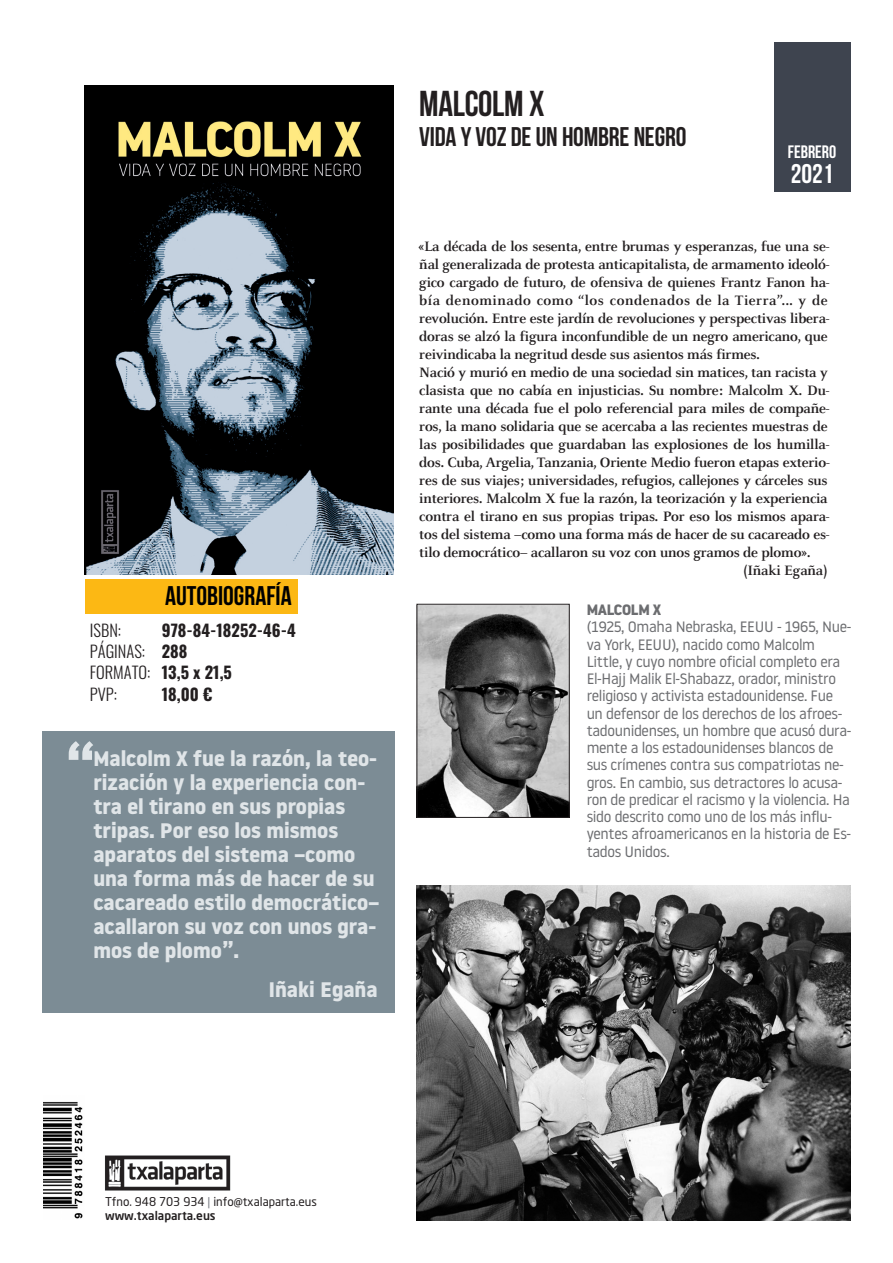
<style>
.page{position:relative;width:893px;height:1263px;background:#fff}
.page>*{position:absolute;margin:0;border:0;box-sizing:border-box;transform-origin:0 0}
.t1{font:700 54px "Noway";color:#e0e5e8}
.t2{font:36px "Bebas Neue";letter-spacing:-.01em;color:#231f20}
.t3{font:27px "Bebas Neue";letter-spacing:-.01em;color:#231f20}
.t4{font:700 27px "Bebas Neue";color:#000}
.t5{font:700 27px "Bebas Neue";color:#fff}
.t6{font:700 21px/24px "Noway";color:#e0e5e8}
.t7{font:700 18px "Bebas Neue";color:#fff}
.t8{font:700 16.5px/21.3px "Oswald";color:#231f20}
.t9{font:300 16.5px "Oswald";color:#231f20}
.t10{font:700 15px "Celeste";letter-spacing:-.015em;color:#231f20}
.t11{font:15px/17.2px "Noway";letter-spacing:-.025em;color:#6c6d70}
.t12{font:700 15px "Celeste";letter-spacing:.03em;color:#231f20}
.t13{font:700 15px "Noway";letter-spacing:-.025em;color:#6c6d70}
.t14{font:12px/13.5px "Neo Sans Pro";color:#231f20}
.s1{font-weight:300}
.s2{color:#80838a}
.s3{font-weight:500}
</style>
<div class="page">
<img style="left:85px;top:85px;width:308px;height:489px">
<div style="left:42px;top:731px;width:352px;height:282px;background:#7c8c95"></div>
<div style="left:774px;top:43px;width:76px;height:149px;background:#3e444f"></div>
<img style="left:43px;top:1101px;width:40px;height:118px">
<img style="left:105px;top:1155px;width:126px;height:36px">
<img style="left:418px;top:606px;width:150px;height:210px">
<div style="left:416px;top:604px;width:154px;height:214px;border:1px solid #231f20"></div>
<img style="left:416px;top:886px;width:434px;height:334px">
<div style="left:85px;top:579px;width:212px;height:34px;background:#fcb814"></div>
<h3 class="t4" style="left:165px;top:580px;width:128px">AUTOBIOGRAFÍA</h3>
<p class="t8" style="left:90px;top:620px;width:207px;text-indent:72px">978-84-18252-46-4<br><span class="s1">PÁGINAS:</span> 288<br><span class="s1">FORMATO:</span> 13,5 x 21,5<br><span class="s1">PVP:</span></p>
<p class="t9" style="left:90px;top:621px;width:33px">ISBN:</p>
<p class="t8" style="left:162px;top:684px;width:52px">18,00 €</p>
<h1 class="t1" style="left:65px;top:745px;width:33px">“</h1>
<p class="t6" style="left:93px;top:748px;width:287px">Malcolm X fue la razón, la teo&shy;rización y la experiencia con&shy;tra el tirano en sus propias tripas. Por eso los mismos aparatos del sistema –como una forma más de hacer de su cacareado estilo democrático– acallaron su voz con unos gra&shy;mos de plomo”.</p>
<h3 class="t6" style="left:269px;top:979px;width:110px">Iñaki Egaña</h3>
<h2 class="t2" style="left:419px;top:82px;width:127px">MALCOLM X</h2>
<h3 class="t3" style="left:419px;top:121px;width:269px">VIDA Y VOZ DE UN HOMBRE NEGRO</h3>
<p class="t7" style="left:788px;top:141px;width:50px">FEBRERO</p>
<h3 class="t5" style="left:791px;top:158px;width:44px">2021</h3>
<p class="t10" style="left:418px;top:240px;width:413px">«La década de los sesenta, entre brumas y esperanzas, fue una se-</p>
<p class="t10" style="left:419px;top:258px;width:412px">ñal generalizada de protesta anticapitalista, de armamento ideoló-</p>
<p class="t10" style="left:419px;top:276px;width:412px">gico cargado de futuro, de ofensiva de quienes Frantz Fanon ha-</p>
<p class="t12" style="left:419px;top:294px;width:410px">bía denominado como “los condenados de la Tierra”... y de</p>
<p class="t10" style="left:419px;top:312px;width:412px">revolución. Entre este jardín de revoluciones y perspectivas libera-</p>
<p class="t10" style="left:419px;top:330px;width:410px">doras se alzó la figura inconfundible de un negro americano, que</p>
<p class="t10" style="left:419px;top:348px;width:342px">reivindicaba la negritud desde sus asientos más firmes.</p>
<p class="t10" style="left:419px;top:366px;width:410px">Nació y murió en medio de una sociedad sin matices, tan racista y</p>
<p class="t10" style="left:419px;top:384px;width:412px">clasista que no cabía en injusticias. Su nombre: Malcolm X. Du-</p>
<p class="t10" style="left:419px;top:402px;width:412px">rante una década fue el polo referencial para miles de compañe-</p>
<p class="t10" style="left:419px;top:420px;width:410px">ros, la mano solidaria que se acercaba a las recientes muestras de</p>
<p class="t10" style="left:419px;top:438px;width:412px">las posibilidades que guardaban las explosiones de los humilla-</p>
<p class="t10" style="left:419px;top:456px;width:412px">dos. Cuba, Argelia, Tanzania, Oriente Medio fueron etapas exterio-</p>
<p class="t10" style="left:419px;top:474px;width:410px">res de sus viajes; universidades, refugios, callejones y cárceles sus</p>
<p class="t10" style="left:419px;top:492px;width:410px">interiores. Malcolm X fue la razón, la teorización y la experiencia</p>
<p class="t10" style="left:419px;top:510px;width:412px">contra el tirano en sus propias tripas. Por eso los mismos apara-</p>
<p class="t10" style="left:419px;top:528px;width:412px">tos del sistema –como una forma más de hacer de su cacareado es-</p>
<p class="t10" style="left:419px;top:546px;width:393px">tilo democrático– acallaron su voz con unos gramos de plomo».</p>
<p class="t10" style="left:743px;top:564px;width:86px">(Iñaki Egaña)</p>
<p class="t13" style="left:587px;top:604px;width:76px">MALCOLM X</p>
<p class="t11" style="left:587px;top:620px;width:266px">(1925, Omaha Nebraska, EEUU - 1965, Nue&shy;va York, EEUU), nacido como Malcolm Little, y cuyo nombre oficial completo era El-Hajj Malik El-Shabazz, orador, ministro religioso y activista estadounidense. Fue un defensor de los derechos de los afroes&shy;tadounidenses, un hombre que acusó dura&shy;mente a los estadounidenses blancos de sus crímenes contra sus compatriotas ne&shy;gros. En cambio, sus detractores lo acusa&shy;ron de predicar el racismo y la violencia. Ha sido descrito como uno de los más influ&shy;yentes afroamericanos en la historia de Es&shy;tados Unidos.</p>
<p class="t14" style="left:105px;top:1195px;width:213px">Tfno. 948 703 934 <span class="s2">|</span> info@txalaparta.eus <span class="s3">www.txalaparta.eus</span></p>
</div>
